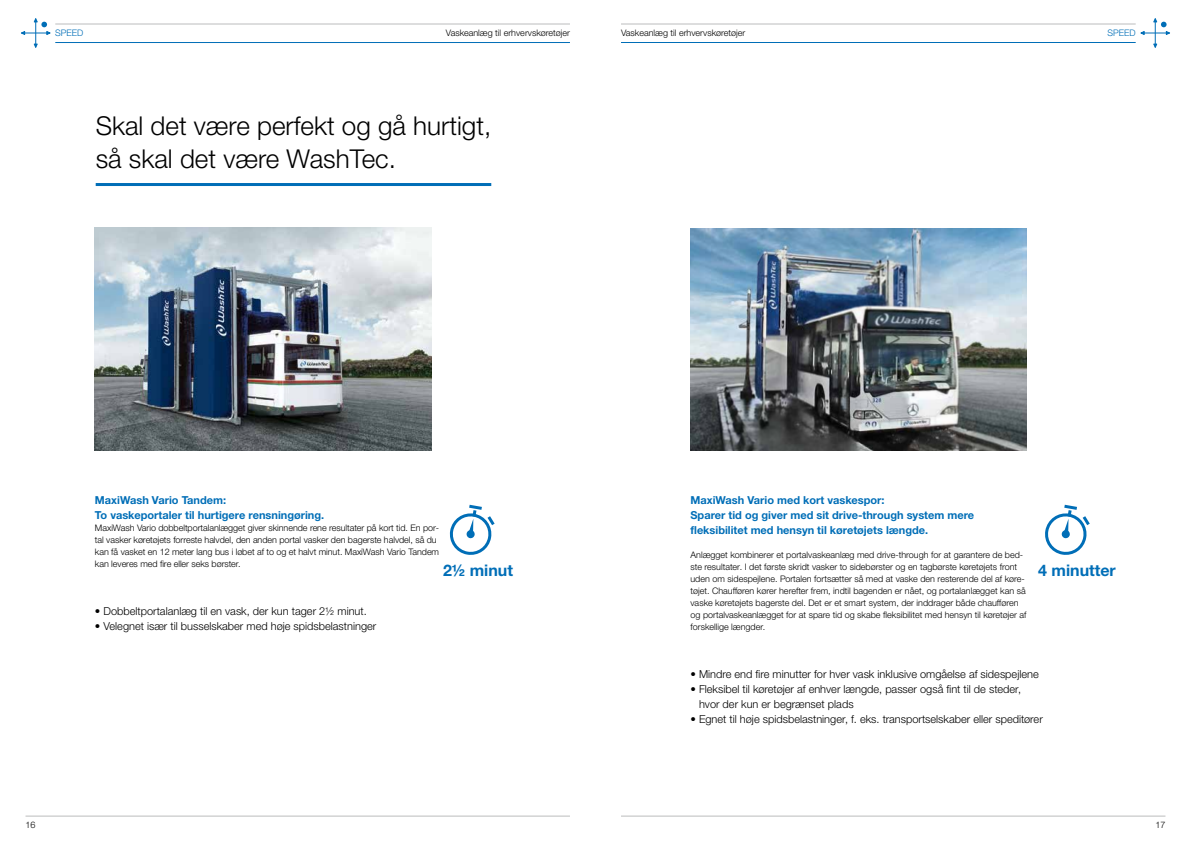
<style>
.page{position:relative;width:1191px;height:842px;background:#fff}
.page>*{position:absolute;margin:0;border:0;box-sizing:border-box;transform-origin:0 0}
.t1{font:300 26px/33px "Helvetica Neue LTW1 G";color:#000}
.t2{font:700 16px "Helvetica Neue LTW1 G";color:#006eb7}
.t3{font:300 11px/15px "Helvetica Neue LTW1 G";color:#000}
.t4{font:700 11px/15px "Helvetica Neue LTW1 G";color:#006eb7}
.t5{font:300 9px/12px "Helvetica Neue LTW1 G";color:#000}
.t6{font:300 9px "Helvetica Neue LTW1 G";color:#006eb7}
</style>
<div class="page">
<hr style="left:55px;top:42px;width:515px;height:1px;background:#006eb7">
<hr style="left:621px;top:42px;width:514px;height:1px;background:#006eb7">
<hr style="left:55px;top:24px;width:515px;height:1px;background:#bbbcbd">
<hr style="left:621px;top:24px;width:514px;height:1px;background:#bbbcbd">
<svg style="left:21px;top:18px;width:30px;height:30px"></svg>
<svg style="left:1140px;top:18px;width:30px;height:30px"></svg>
<hr style="left:621px;top:816px;width:544px;height:1px;background:#bbbcbd">
<hr style="left:26px;top:816px;width:544px;height:1px;background:#bbbcbd">
<img style="left:690px;top:228px;width:336px;height:223px">
<img style="left:95px;top:228px;width:336px;height:222px">
<hr style="left:96px;top:183px;width:395px;height:3px;background:#006eb7">
<svg style="left:450px;top:504px;width:45px;height:51px"></svg>
<svg style="left:1045px;top:504px;width:45px;height:51px"></svg>
<p class="t6" style="left:55px;top:27px;width:30px">SPEED</p>
<p class="t5" style="left:446px;top:27px;width:126px">Vaskeanlæg til erhvervskøretøjer</p>
<p class="t5" style="left:621px;top:27px;width:126px">Vaskeanlæg til erhvervskøretøjer</p>
<p class="t6" style="left:1107px;top:27px;width:30px">SPEED</p>
<h1 class="t1" style="left:96px;top:109px;width:397px">Skal det være perfekt og gå hurtigt, så skal det være WashTec.</h1>
<p class="t4" style="left:95px;top:493px;width:231px">MaxiWash Vario Tandem:<br>To vaskeportaler til hurtigere rensningøring.</p>
<p class="t5" style="left:95px;top:522px;width:346px">MaxiWash Vario dobbeltportalanlægget giver skinnende rene resultater på kort tid. En por&shy;tal vasker køretøjets forreste halvdel, den anden portal vasker den bagerste halvdel, så du kan få vasket en 12 meter lang bus i løbet af to og et halvt minut. MaxiWash Vario Tandem kan leveres med fire eller seks børster.</p>
<p class="t4" style="left:690px;top:493px;width:285px">MaxiWash Vario med kort vaskespor:<br>Sparer tid og giver med sit drive-through system mere fleksibilitet med hensyn til køretøjets længde.</p>
<p class="t5" style="left:690px;top:549px;width:337px">Anlægget kombinerer et portalvaskeanlæg med drive-through for at garantere de bed&shy;ste resultater. I det første skridt vasker to sidebørster og en tagbørste køretøjets front uden om sidespejlene. Portalen fortsætter så med at vaske den resterende del af køre&shy;tøjet. Chaufføren kører herefter frem, indtil bagenden er nået, og portalanlægget kan så vaske køretøjets bagerste del. Det er et smart system, der inddrager både chaufføren og portalvaskeanlægget for at spare tid og skabe fleksibilitet med hensyn til køretøjer af forskellige længder.</p>
<h2 class="t2" style="left:443px;top:560px;width:71px">2½ minut</h2>
<h2 class="t2" style="left:1038px;top:560px;width:79px">4 minutter</h2>
<p class="t3" style="left:95px;top:604px;width:273px">• Dobbeltportalanlæg til en vask, der kun tager 2½ minut.</p>
<p class="t3" style="left:95px;top:619px;width:283px">• Velegnet især til busselskaber med høje spidsbelastninger</p>
<p class="t3" style="left:690px;top:667px;width:350px">• Mindre end fire minutter for hver vask inklusive omgåelse af sidespejlene</p>
<p class="t3" style="left:699px;top:682px;width:324px;text-indent:-9px">• Fleksibel til køretøjer af enhver længde, passer også fint til de steder, hvor der kun er begrænset plads</p>
<p class="t3" style="left:690px;top:712px;width:354px">• Egnet til høje spidsbelastninger, f. eks. transportselskaber eller speditører</p>
<p class="t5" style="left:26px;top:819px;width:12px">16</p>
<p class="t5" style="left:1155px;top:819px;width:12px">17</p>
</div>
